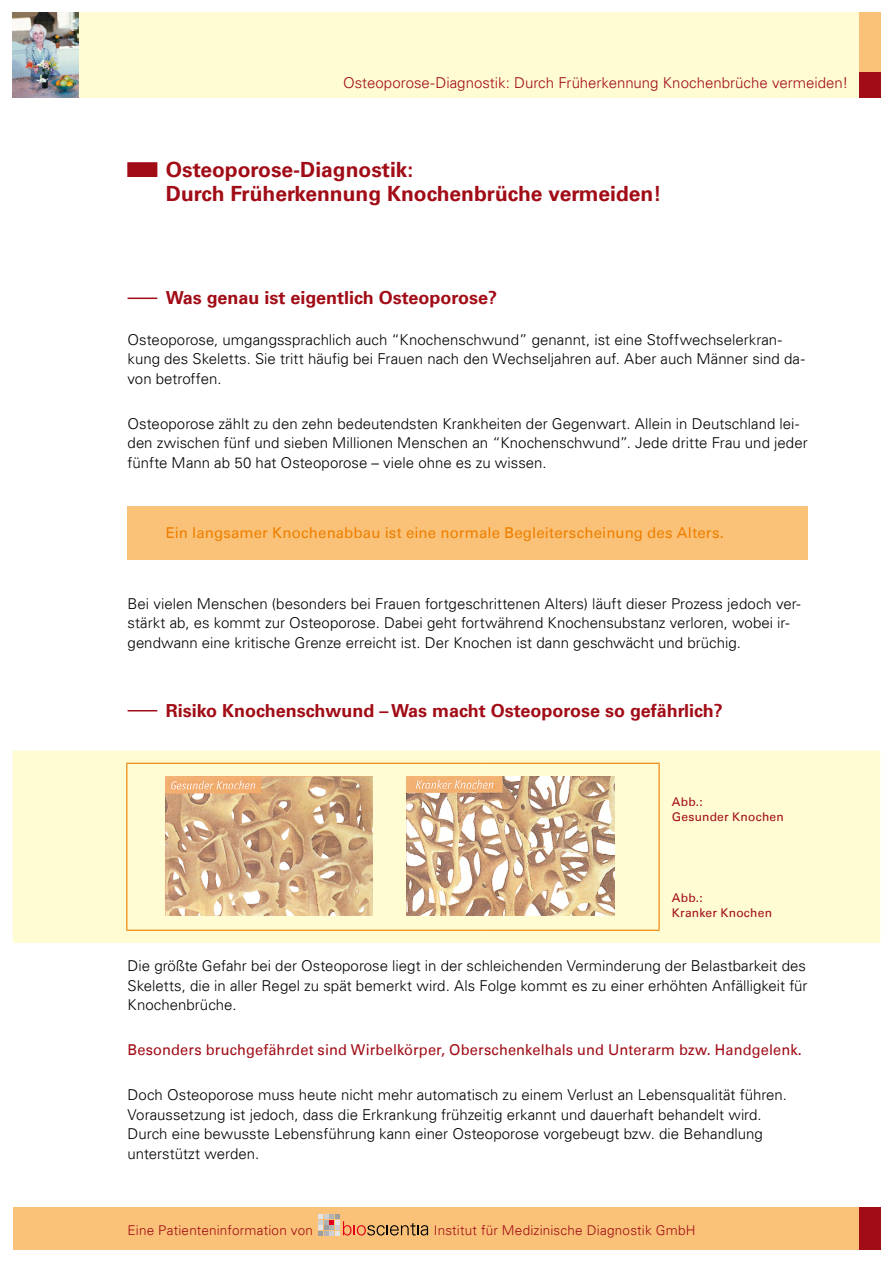
<style>
.page{position:relative;width:893px;height:1263px;background:#fff}
.page>*{position:absolute;margin:0;border:0;box-sizing:border-box;transform-origin:0 0}
.t1{font:700 21px/24px "Univers LT";color:#a10c16}
.t2{font:700 18px "Univers LT";color:#a10c16}
.t3{font:300 15px/19.5px "Univers LT";color:#000}
.t4{font:15px "Univers LT";letter-spacing:.01em;color:#a10c16}
.t5{font:15px "Univers LT";letter-spacing:.01em;color:#ee7f00}
.t6{font:300 15px "Univers LT";color:#a10c16}
.t7{font:300 13.5px "Univers LT";letter-spacing:.015em;color:#a10c16}
.t8{font:12px/15px "Univers LT";letter-spacing:.02em;color:#a10c16}
</style>
<div class="page">
<div style="left:13px;top:1208px;width:867px;height:42px;background:#fac278"></div>
<div style="left:13px;top:13px;width:867px;height:85px;background:#fffbd3"></div>
<svg style="left:318px;top:1214px;width:110px;height:21px"></svg>
<svg style="left:128px;top:298px;width:29px;height:1px"></svg>
<div style="left:128px;top:506px;width:680px;height:53px;background:#fac278"></div>
<svg style="left:128px;top:710px;width:29px;height:1px"></svg>
<div style="left:13px;top:750px;width:867px;height:193px;background:#fffbd3"></div>
<hr style="left:126px;top:763px;width:360px;height:1px;background:#ee7f00">
<hr style="left:126px;top:764px;width:1px;height:166px;background:#ee7f00">
<hr style="left:486px;top:763px;width:174px;height:1px;background:#ee7f00">
<hr style="left:658px;top:764px;width:2px;height:166px;background:#ee7f00">
<hr style="left:126px;top:930px;width:360px;height:1px;background:#ee7f00">
<hr style="left:486px;top:930px;width:174px;height:1px;background:#ee7f00">
<div style="left:859px;top:13px;width:21px;height:85px;background:#fac278"></div>
<div style="left:859px;top:1208px;width:21px;height:42px;background:#a10c16"></div>
<div style="left:859px;top:72px;width:21px;height:26px;background:#a10c16"></div>
<img style="left:406px;top:776px;width:208px;height:140px">
<img style="left:166px;top:777px;width:207px;height:139px">
<img style="left:13px;top:13px;width:66px;height:85px">
<p class="t6" style="left:343px;top:74px;width:507px">Osteoporose-Diagnostik: Durch Früherkennung Knochenbrüche vermeiden!</p>
<h1 class="t1" style="left:166px;top:158px;width:497px">Osteoporose-Diagnostik:<br>Durch Früherkennung Knochenbrüche vermeiden!</h1>
<p class="t2" style="left:166px;top:287px;width:333px">Was genau ist eigentlich Osteoporose?</p>
<p class="t3" style="left:128px;top:330px;width:679px">Osteoporose, umgangssprachlich auch “Knochenschwund” genannt, ist eine Stoffwechselerkran&shy;kung des Skeletts. Sie tritt häufig bei Frauen nach den Wechseljahren auf. Aber auch Männer sind da&shy;von betroffen.</p>
<p class="t3" style="left:128px;top:414px;width:682px">Osteoporose zählt zu den zehn bedeutendsten Krankheiten der Gegenwart. Allein in Deutschland lei&shy;den zwischen fünf und sieben Millionen Menschen an “Knochenschwund”. Jede dritte Frau und jeder fünfte Mann ab 50 hat Osteoporose – viele ohne es zu wissen.</p>
<p class="t5" style="left:166px;top:524px;width:560px">Ein langsamer Knochenabbau ist eine normale Begleiterscheinung des Alters.</p>
<p class="t3" style="left:128px;top:594px;width:675px">Bei vielen Menschen (besonders bei Frauen fortgeschrittenen Alters) läuft dieser Prozess jedoch ver&shy;stärkt ab, es kommt zur Osteoporose. Dabei geht fortwährend Knochensubstanz verloren, wobei ir&shy;gendwann eine kritische Grenze erreicht ist. Der Knochen ist dann geschwächt und brüchig.</p>
<p class="t2" style="left:166px;top:700px;width:558px">Risiko Knochenschwund – Was macht Osteoporose so gefährlich?</p>
<p class="t8" style="left:672px;top:795px;width:113px">Abb.:<br>Gesunder Knochen</p>
<p class="t8" style="left:672px;top:891px;width:102px">Abb.:<br>Kranker Knochen</p>
<p class="t3" style="left:128px;top:956px;width:681px;text-align:justify">Die größte Gefahr bei der Osteoporose liegt in der schleichenden Verminderung der Belastbarkeit des Skeletts, die in aller Regel zu spät bemerkt wird. Als Folge kommt es zu einer erhöhten Anfälligkeit für Knochenbrüche.</p>
<p class="t4" style="left:128px;top:1041px;width:676px">Besonders bruchgefährdet sind Wirbelkörper, Oberschenkelhals und Unterarm bzw. Handgelenk.</p>
<p class="t3" style="left:128px;top:1085px;width:661px">Doch Osteoporose muss heute nicht mehr automatisch zu einem Verlust an Lebensqualität führen.<br>Voraussetzung ist jedoch, dass die Erkrankung frühzeitig erkannt und dauerhaft behandelt wird.<br>Durch eine bewusste Lebensführung kann einer Osteoporose vorgebeugt bzw. die Behandlung unterstützt werden.</p>
<p class="t7" style="left:128px;top:1222px;width:187px">Eine Patienteninformation von</p>
<p class="t7" style="left:434px;top:1222px;width:263px">Institut für Medizinische Diagnostik GmbH</p>
</div>
